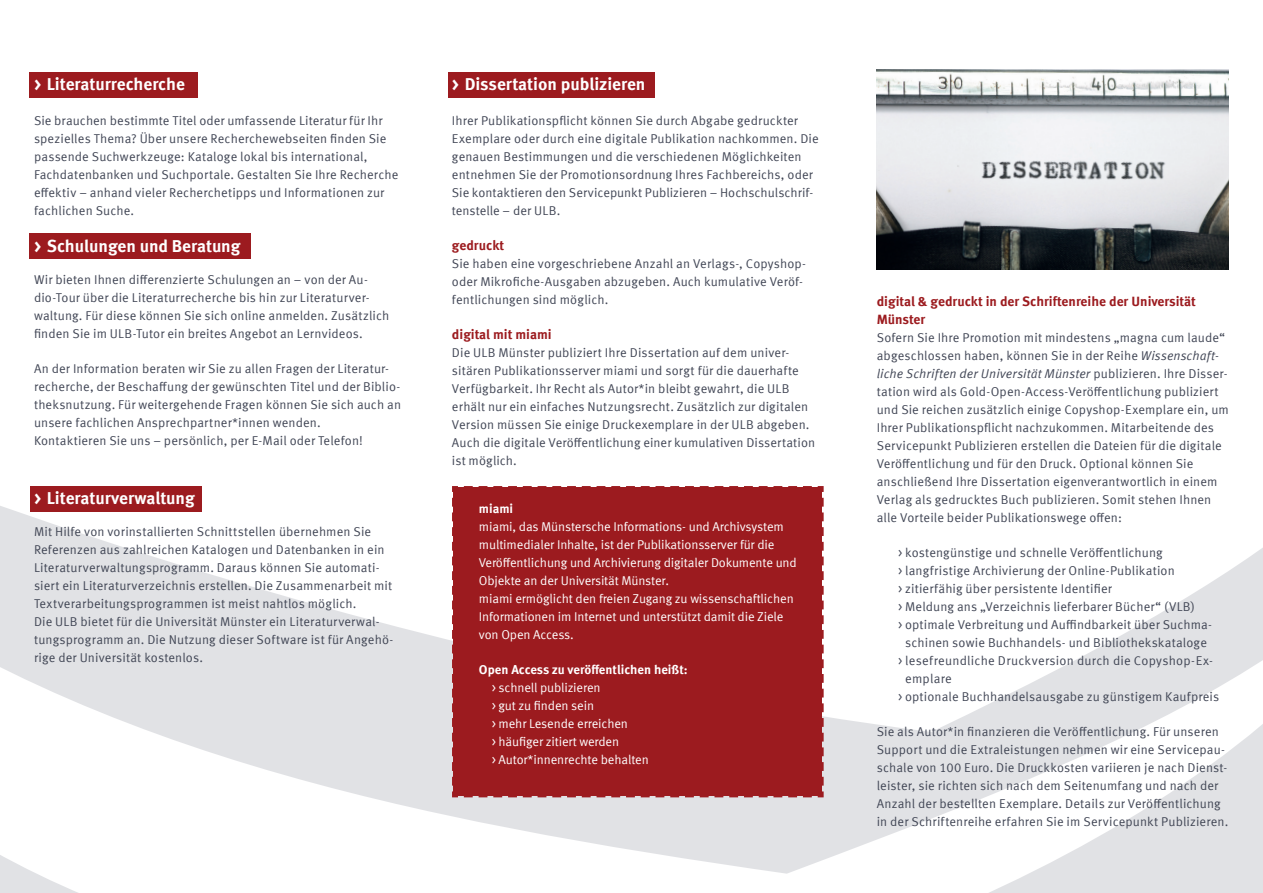
<style>
.page{position:relative;width:1263px;height:893px;background:#fff}
.page>*{position:absolute;margin:0;border:0;box-sizing:border-box;transform-origin:0 0}
.t1{font:700 17.25px "Meta Offc Pro";color:#fff}
.Fyler_Meta_Fließtext{font:700 13.5px/18px "Meta Offc Pro";color:#9c1b1f}
.Fyler_Meta_Fließtext-2{font:12.75px/18px "Meta Offc Pro Norm";letter-spacing:.01em;color:#414655}
.t2{font:12.75px/18px "Meta Offc Pro Norm";letter-spacing:-.01em;color:#fff}
.t3{font:700 12.75px "Meta Offc Pro";color:#fff}
.s1{font-family:"Meta Offc Pro Norm Ita"}
</style>
<div class="page">
<svg style="left:0;top:506px;width:1263px;height:387px"></svg>
<img style="left:876px;top:70px;width:353px;height:200px">
<div style="left:448px;top:72px;width:207px;height:26px;background:#9c1b1f"></div>
<div style="left:450px;top:486px;width:375px;height:313px;background:#9c1b1f"></div>
<div style="left:30px;top:486px;width:172px;height:26px;background:#9c1b1f"></div>
<div style="left:30px;top:233px;width:221px;height:26px;background:#9c1b1f"></div>
<div style="left:30px;top:72px;width:168px;height:26px;background:#9c1b1f"></div>
<p class="t1" style="left:34px;top:71px;width:153px">&gt; Literaturrecherche</p>
<p class="Fyler_Meta_Fließtext-2" style="left:34px;top:111px;width:366px">Sie brauchen bestimmte Titel oder umfassende Literatur für Ihr spezielles Thema? Über unsere Recherchewebseiten finden Sie passende Suchwerkzeuge: Kataloge lokal bis international, Fachdatenbanken und Suchportale. Gestalten Sie Ihre Recherche effektiv – anhand vieler Recherchetipps und Informationen zur fachlichen Suche.</p>
<p class="t1" style="left:34px;top:233px;width:208px">&gt; Schulungen und Beratung</p>
<p class="Fyler_Meta_Fließtext-2" style="left:34px;top:270px;width:357px">Wir bieten Ihnen differenzierte Schulungen an – von der Au&shy;dio-Tour über die Literaturrecherche bis hin zur Literaturver&shy;waltung. Für diese können Sie sich online anmelden. Zusätzlich finden Sie im ULB-Tutor ein breites Angebot an Lernvideos.</p>
<p class="Fyler_Meta_Fließtext-2" style="left:34px;top:359px;width:369px">An der Information beraten wir Sie zu allen Fragen der Literatur&shy;recherche, der Beschaffung der gewünschten Titel und der Biblio&shy;theksnutzung. Für weitergehende Fragen können Sie sich auch an unsere fachlichen Ansprechpartner*innen wenden.</p>
<p class="Fyler_Meta_Fließtext-2" style="left:34px;top:431px;width:330px">Kontaktieren Sie uns – persönlich, per E-Mail oder Telefon!</p>
<p class="t1" style="left:34px;top:485px;width:162px">&gt; Literaturverwaltung</p>
<p class="Fyler_Meta_Fließtext-2" style="left:34px;top:522px;width:360px">Mit Hilfe von vorinstallierten Schnittstellen übernehmen Sie Referenzen aus zahlreichen Katalogen und Datenbanken in ein Literaturverwaltungsprogramm. Daraus können Sie automati&shy;siert ein Literaturverzeichnis erstellen. Die Zusammenarbeit mit Textverarbeitungsprogrammen ist meist nahtlos möglich.</p>
<p class="Fyler_Meta_Fließtext-2" style="left:34px;top:612px;width:361px">Die ULB bietet für die Universität Münster ein Literaturverwal&shy;tungsprogramm an. Die Nutzung dieser Software ist für Angehö&shy;rige der Universität kostenlos.</p>
<p class="t1" style="left:452px;top:71px;width:195px">&gt; Dissertation publizieren</p>
<p class="Fyler_Meta_Fließtext-2" style="left:452px;top:111px;width:368px">Ihrer Publikationspflicht können Sie durch Abgabe gedruckter Exemplare oder durch eine digitale Publikation nachkommen. Die genauen Bestimmungen und die verschiedenen Möglichkeiten entnehmen Sie der Promotionsordnung Ihres Fachbereichs, oder Sie kontaktieren den Servicepunkt Publizieren – Hochschulschrif&shy;tenstelle – der ULB.</p>
<p class="Fyler_Meta_Fließtext" style="left:452px;top:235px;width:54px">gedruckt</p>
<p class="Fyler_Meta_Fließtext-2" style="left:452px;top:254px;width:356px">Sie haben eine vorgeschriebene Anzahl an Verlags-, Copyshop&shy;oder Mikrofiche-Ausgaben abzugeben. Auch kumulative Veröf&shy;fentlichungen sind möglich.</p>
<p class="Fyler_Meta_Fließtext" style="left:452px;top:324px;width:101px">digital mit miami</p>
<p class="Fyler_Meta_Fließtext-2" style="left:452px;top:343px;width:365px">Die ULB Münster publiziert Ihre Dissertation auf dem univer&shy;sitären Publikationsserver miami und sorgt für die dauerhafte Verfügbarkeit. Ihr Recht als Autor*in bleibt gewahrt, die ULB erhält nur ein einfaches Nutzungsrecht. Zusätzlich zur digitalen Version müssen Sie einige Druckexemplare in der ULB abgeben.<br>Auch die digitale Veröffentlichung einer kumulativen Dissertation ist möglich.</p>
<p class="t3" style="left:479px;top:499px;width:36px">miami</p>
<p class="t2" style="left:479px;top:517px;width:319px">miami, das Münstersche Informations- und Archivsystem multimedialer Inhalte, ist der Publikationsserver für die Veröffentlichung und Archivierung digitaler Dokumente und Objekte an der Universität Münster.</p>
<p class="t2" style="left:479px;top:589px;width:316px">miami ermöglicht den freien Zugang zu wissenschaftlichen<br>Informationen im Internet und unterstützt damit die Ziele von Open Access.</p>
<p class="t3" style="left:479px;top:660px;width:210px">Open Access zu veröffentlichen heißt:</p>
<p class="t2" style="left:492px;top:678px;width:111px">&gt; schnell publizieren</p>
<p class="t2" style="left:492px;top:696px;width:104px">&gt; gut zu finden sein</p>
<p class="t2" style="left:492px;top:714px;width:138px">&gt; mehr Lesende erreichen</p>
<p class="t2" style="left:492px;top:732px;width:129px">&gt; häufiger zitiert werden</p>
<p class="t2" style="left:492px;top:750px;width:159px">&gt; Autor*innenrechte behalten</p>
<p class="Fyler_Meta_Fließtext" style="left:877px;top:291px;width:321px">digital &amp; gedruckt in der Schriftenreihe der Universität<br>Münster</p>
<p class="Fyler_Meta_Fließtext-2" style="left:877px;top:328px;width:354px">Sofern Sie Ihre Promotion mit mindestens „magna cum laude“ abgeschlossen haben, können Sie in der Reihe <span class="s1">Wissenschaft&shy;liche Schriften der Universität Münster</span> publizieren. Ihre Disser&shy;tation wird als Gold-Open-Access-Veröffentlichung publiziert und Sie reichen zusätzlich einige Copyshop-Exemplare ein, um Ihrer Publikationspflicht nachzukommen. Mitarbeitende des Servicepunkt Publizieren erstellen die Dateien für die digitale Veröffentlichung und für den Druck. Optional können Sie anschließend Ihre Dissertation eigenverantwortlich in einem Verlag als gedrucktes Buch publizieren. Somit stehen Ihnen alle Vorteile beider Publikationswege offen:</p>
<p class="Fyler_Meta_Fließtext-2" style="left:898px;top:543px;width:266px">&gt; kostengünstige und schnelle Veröffentlichung</p>
<p class="Fyler_Meta_Fließtext-2" style="left:898px;top:561px;width:278px">&gt; langfristige Archivierung der Online-Publikation</p>
<p class="Fyler_Meta_Fließtext-2" style="left:898px;top:579px;width:215px">&gt; zitierfähig über persistente Identifier</p>
<p class="Fyler_Meta_Fließtext-2" style="left:898px;top:597px;width:298px">&gt; Meldung ans „Verzeichnis lieferbarer Bücher“ (VLB)</p>
<p class="Fyler_Meta_Fließtext-2" style="left:898px;top:615px;width:316px;text-align:center">&gt; optimale Verbreitung und Auffindbarkeit über Suchma&shy;schinen sowie Buchhandels- und Bibliothekskataloge</p>
<p class="Fyler_Meta_Fließtext-2" style="left:905px;top:651px;width:309px;text-indent:-7px">&gt; lesefreundliche Druckversion durch die Copyshop-Ex&shy;emplare</p>
<p class="Fyler_Meta_Fließtext-2" style="left:898px;top:687px;width:323px">&gt; optionale Buchhandelsausgabe zu günstigem Kaufpreis</p>
<p class="Fyler_Meta_Fließtext-2" style="left:877px;top:722px;width:353px">Sie als Autor*in finanzieren die Veröffentlichung. Für unseren Support und die Extraleistungen nehmen wir eine Servicepau&shy;schale von 100 Euro. Die Druckkosten variieren je nach Dienst&shy;leister, sie richten sich nach dem Seitenumfang und nach der Anzahl der bestellten Exemplare. Details zur Veröffentlichung in der Schriftenreihe erfahren Sie im Servicepunkt Publizieren.</p>
</div>
